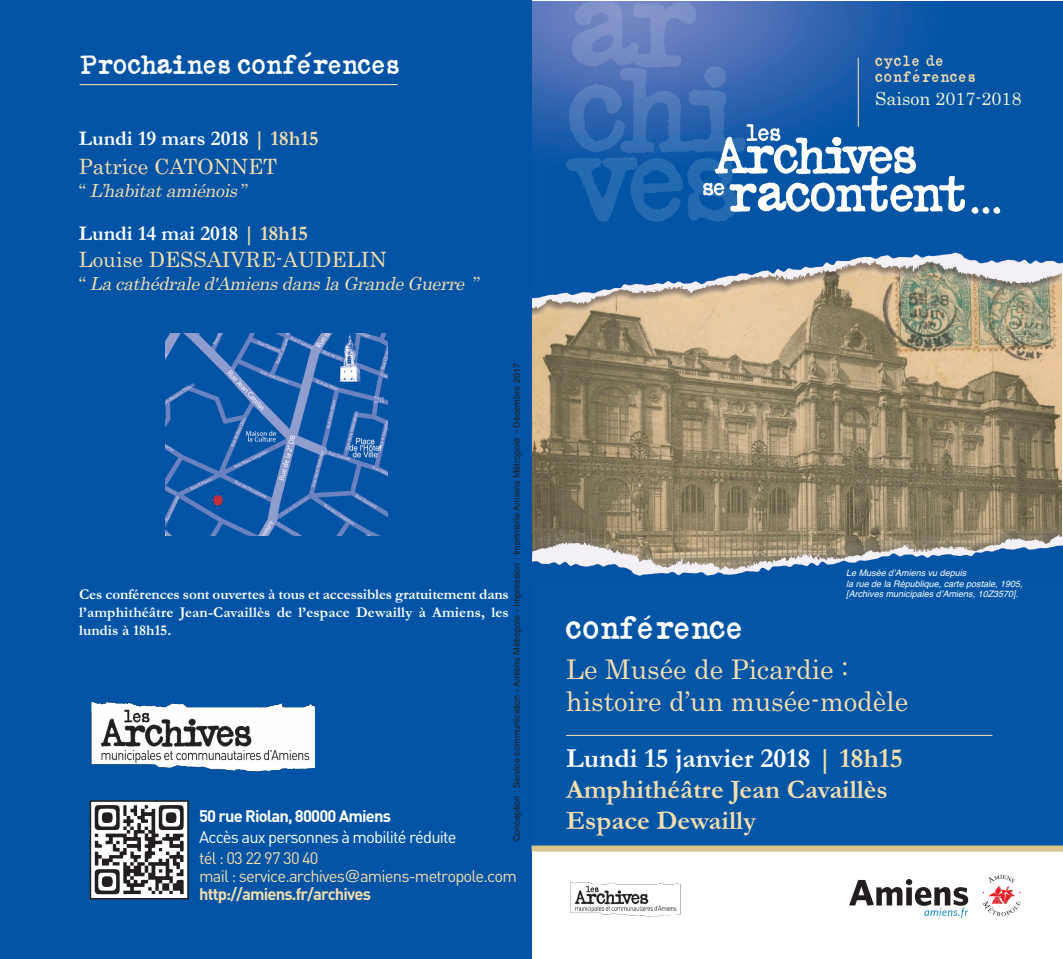
<style>
.page{position:relative;width:1063px;height:959px;background:#fff}
.page>*{position:absolute;margin:0;border:0;box-sizing:border-box;transform-origin:0 0}
.t1{font:41.55px "SENTA Schreibmaschine";letter-spacing:-.05em;color:#fff}
.t2{font:34.65px "SENTA Schreibmaschine";letter-spacing:-.05em;color:#fff}
.t3{font:700 27.75px "Garamond";color:#fff}
.t4{font:27px/32.4px "Century";color:#f4ddae}
.t5{font:700 27px/30.9px "Garamond";color:#f4ddae}
.t6{font:700 21px "Garamond";color:#fff}
.t7{font:21px "Century";color:#f4ddae}
.t8{font:19.35px/16.2px "SENTA Schreibmaschine";color:#f4ddae}
.t9{font:italic 18px "Century";color:#f4ddae}
.t10{font:18px "Century";color:#f0f5d2}
.t11{font:16.5px/18px "DIN";letter-spacing:-.05em;color:#f4ddae}
.t12{font:16.5px "DIN";letter-spacing:-.05em;color:#fff}
.t13{font:16.5px "DIN Bold";letter-spacing:-.05em;color:#f4ddae}
.t14{font:16.5px "DIN Bold";letter-spacing:-.05em;color:#fff}
.t15{font:700 15px/18px "Garamond";letter-spacing:.01em;color:#fff;text-align:justify}
.t16{font:italic 9px/10.8px "Helvetica";color:#fff}
.t17{font:9px "Helvetica";color:#231f20}
.s1{color:#f4ddae}
.s2{font-style:normal}
.s3{font-family:"Helvetica"}
</style>
<div class="page">
<img style="left:532px;top:1px;width:531px;height:844px">
<div style="left:0;top:0;width:532px;height:958px;background:#0154a5"></div>
<hr style="left:80px;top:84px;width:318px;height:1px;background:#f4ddae">
<svg style="left:93px;top:803px;width:93px;height:93px"></svg>
<svg style="left:95px;top:804px;width:89px;height:89px;background:#908e8e"></svg>
<div style="left:90px;top:800px;width:99px;height:99px;border:2px solid #231f20"></div>
<img style="left:91px;top:701px;width:224px;height:71px">
<hr style="left:566px;top:734px;width:426px;height:1px;background:#f4ddae">
<svg style="left:972px;top:207px;width:28px;height:7px"></svg>
<img style="left:570px;top:882px;width:111px;height:35px">
<img style="left:165px;top:333px;width:223px;height:202px">
<div style="left:213px;top:495px;width:10px;height:10px;background:#c02e38;border-radius:50%"></div>
<svg style="left:849px;top:879px;width:119px;height:38px"></svg>
<svg style="left:982px;top:874px;width:38px;height:41px"></svg>
<div style="left:532px;top:845px;width:531px;height:6px;background:#d9c68b"></div>
<hr style="left:0;top:455px;width:1px;height:42px;background:#000">
<hr style="left:1062px;top:455px;width:1px;height:42px;background:#000">
<svg style="left:644px;top:615px;width:7px;height:6px"></svg>
<svg style="left:566px;top:1px;width:399px;height:220px;background:#3b71b5"></svg>
<h2 class="t2" style="left:79px;top:41px;width:323px">Prochaines conferences</h2>
<h3 class="t6" style="left:79px;top:126px;width:241px">Lundi 19 mars 2018 <span class="s1">| 18h15</span></h3>
<h3 class="t7" style="left:79px;top:154px;width:200px">Patrice CATONNET</h3>
<p class="t9" style="left:79px;top:180px;width:171px"><span class="s2">“</span> L’habitat amiénois <span class="s2">”</span></p>
<h3 class="t6" style="left:79px;top:220px;width:231px">Lundi 14 mai 2018 <span class="s1">| 18h15</span></h3>
<h3 class="t7" style="left:79px;top:247px;width:309px">Louise DESSAIVRE-AUDELIN</h3>
<p class="t9" style="left:79px;top:273px;width:403px"><span class="s2">“</span> La cathédrale d'Amiens dans la Grande Guerre <span class="s2">”</span></p>
<p class="t17" style="left:511px;top:840px;width:479px;rotate:-90deg">Conception : Service communication - Amiens Métropole - Impression : Imprimerie Amiens Métropole - Décembre 2017</p>
<p class="t15" style="left:79px;top:585px;width:431px">Ces conférences sont ouvertes à tous et accessibles gratuitement dans l’amphithéâtre Jean-Cavaillès de l’espace Dewailly à Amiens, les lundis à 18h15.</p>
<p class="t14" style="left:199px;top:804px;width:193px">50 rue Riolan, 80000 Amiens</p>
<p class="t12" style="left:199px;top:825px;width:259px">Accès aux personnes à mobilité réduite</p>
<p class="t11" style="left:199px;top:847px;width:319px">tél : 03 22 97 30 40<br>mail : service.archives<span class="s3">@</span>amiens-metropole.com</p>
<p class="t13" style="left:199px;top:882px;width:173px">http://amiens.fr/archives</p>
<p class="t8" style="left:875px;top:51px;width:103px">cycle de conferences</p>
<p class="t10" style="left:875px;top:88px;width:148px">Saison 2017-2018</p>
<h1 class="t1" style="left:565px;top:600px;width:181px">conference</h1>
<p class="t16" style="left:846px;top:567px;width:178px">Le Musée d’Amiens vu depuis<br>la rue de la République, carte postale, 1905, [Archives municipales d’Amiens, 10Z3570].</p>
<h3 class="t4" style="left:566px;top:653px;width:343px">Le Musée de Picardie : histoire d’un musée-modèle</h3>
<h3 class="t3" style="left:566px;top:740px;width:338px">Lundi 15 janvier 2018 <span class="s1">| 18h15</span></h3>
<h3 class="t5" style="left:566px;top:772px;width:323px">Amphithéâtre Jean Cavaillès<br>Espace Dewailly</h3>
</div>
